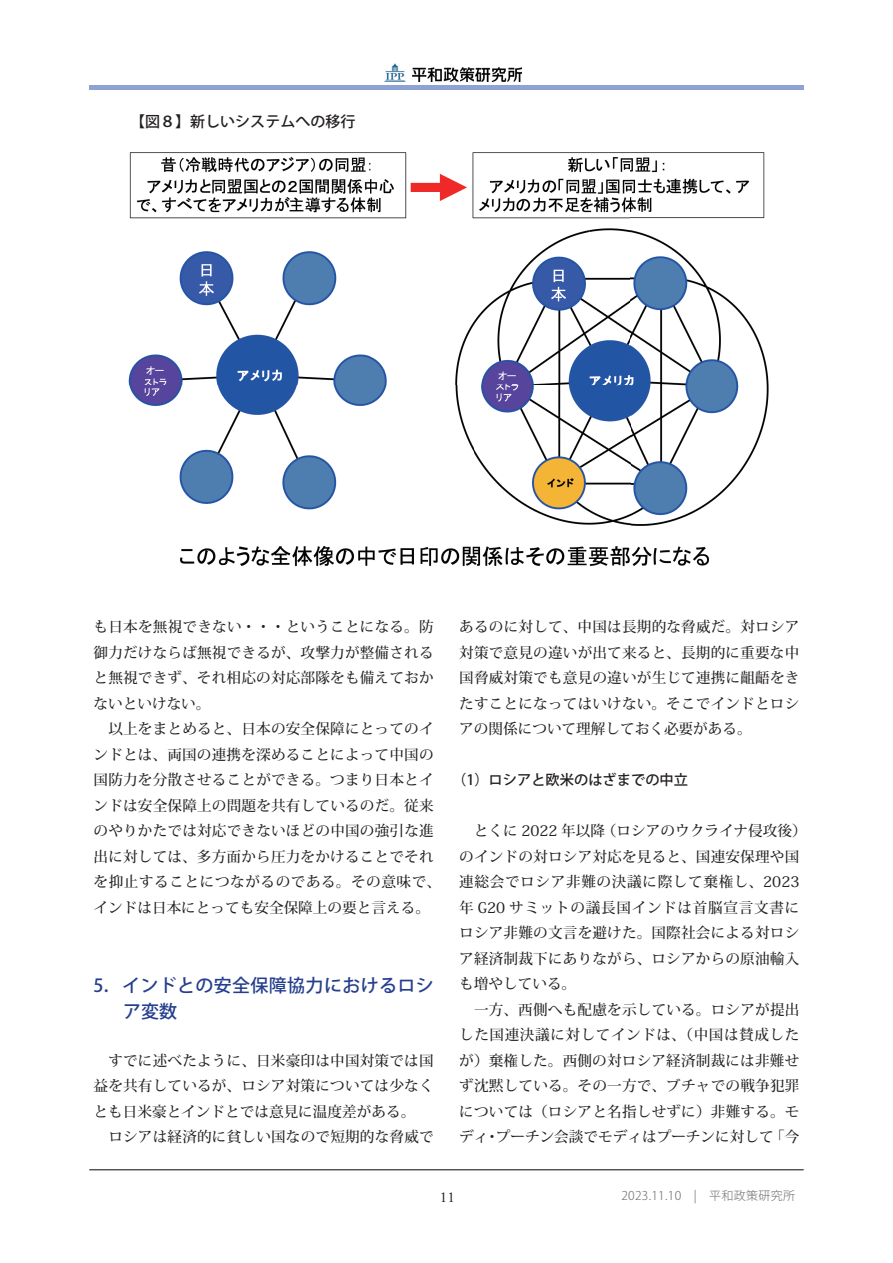
<style>
.page{position:relative;width:893px;height:1263px;background:#fff}
.page>*{position:absolute;margin:0;border:0;box-sizing:border-box;transform-origin:0 0}
.t1{font:500 18px/25.5px "Koz Go Pro";letter-spacing:.02em;color:#253f8e}
.t2{font:500 15px "Koz Go Pro";color:#231f20}
.t3{font:15px "Adobe Garamond Pro";color:#231f20}
.t4{font:500 14.7px/25.5px "Koz Min Pr 6 N";letter-spacing:.01em;color:#231f20}
.t5{font:500 14.25px "Koz Go Pro";color:#231f20}
.t6{font:300 12px "Koz Go Pro";letter-spacing:.025em;color:#6c6d70}
</style>
<div class="page">
<hr style="left:89px;top:1169px;width:715px;height:1px;background:#060504">
<hr style="left:89px;top:85px;width:715px;height:4px;background:#8da3d3">
<img style="left:385px;top:64px;width:20px;height:18px">
<img style="left:412px;top:67px;width:110px;height:15px">
<img style="left:128px;top:152px;width:641px;height:415px">
<p class="t2" style="left:130px;top:112px;width:227px">【図８】新しいシステムへの移行</p>
<p class="t4" style="left:94px;top:614px;width:349px">も日本を無視できない・・・ということになる。防御力だけならば無視できるが、攻撃力が整備されると無視できず、それ相応の対応部隊をも備えておかないといけない。<br>　以上をまとめると、日本の安全保障にとってのインドとは、両国の連携を深めることによって中国の国防力を分散させることができる。つまり日本とインドは安全保障上の問題を共有しているのだ。従来のやりかたでは対応できないほどの中国の強引な進出に対しては、多方面から圧力をかけることでそれを抑止することにつながるのである。その意味で、インドは日本にとっても安全保障上の要と言える。</p>
<p class="t1" style="left:123px;top:974px;width:312px;text-indent:-30px">5．インドとの安全保障協力におけるロシア変数</p>
<p class="t4" style="left:94px;top:1048px;width:342px">　すでに述べたように、日米豪印は中国対策では国益を共有しているが、ロシア対策については少なくとも日米豪とインドとでは意見に温度差がある。<br>　ロシアは経済的に貧しい国なので短期的な脅威で</p>
<p class="t4" style="left:459px;top:614px;width:342px;text-align:justify">あるのに対して、中国は長期的な脅威だ。対ロシア対策で意見の違いが出て来ると、長期的に重要な中国脅威対策でも意見の違いが生じて連携に齟齬をきたすことになってはいけない。そこでインドとロシアの関係について理解しておく必要がある。</p>
<p class="t5" style="left:452px;top:771px;width:238px">（1）ロシアと欧米のはざまでの中立</p>
<p class="t4" style="left:459px;top:818px;width:349px">　とくに 2022 年以降（ロシアのウクライナ侵攻後）のインドの対ロシア対応を見ると、国連安保理や国連総会でロシア非難の決議に際して棄権し、2023年 G20 サミットの議長国インドは首脳宣言文書にロシア非難の文言を避けた。国際社会による対ロシア経済制裁下にありながら、ロシアからの原油輸入も増やしている。<br>　一方、西側へも配慮を示している。ロシアが提出した国連決議に対してインドは、（中国は賛成したが）棄権した。西側の対ロシア経済制裁には非難せず沈黙している。その一方で、ブチャでの戦争犯罪については（ロシアと名指しせずに）非難する。モディ・プーチン会談でモディはプーチンに対して「今</p>
<p class="t3" style="left:440px;top:1188px;width:17px">11</p>
<p class="t6" style="left:621px;top:1188px;width:175px">2023.11.10　|　平和政策研究所</p>
</div>
